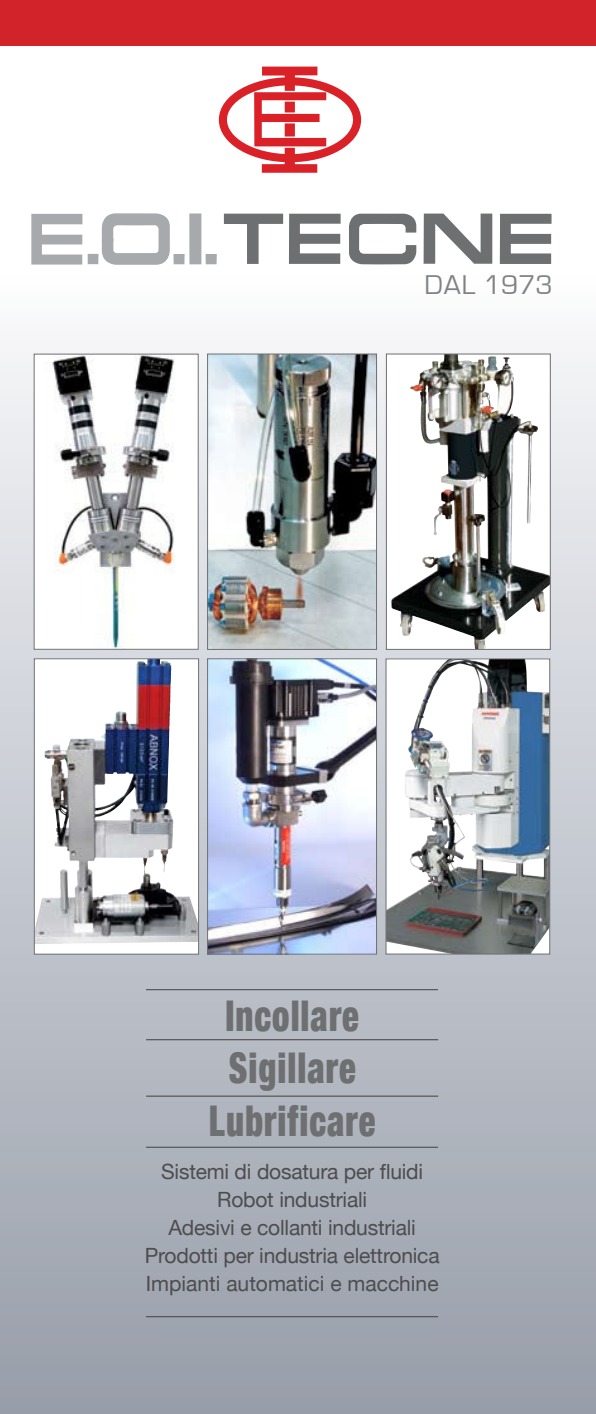
<style>
.page{position:relative;width:596px;height:1414px;background:#fff}
.page>*{position:absolute;margin:0;border:0;box-sizing:border-box;transform-origin:0 0}
.t1{font:900 condensed 42.35px/52.5px "Helvetica Neue";letter-spacing:.03em;color:#6d6f71;text-align:center;scale:.82 1}
.t2{font:28px "Eurostile";color:#808285}
.t3{font:21px/28px "Helvetica Neue";letter-spacing:-.01em;color:#4d4d4f;text-align:center}
</style>
<div class="page">
<div style="left:0;top:43px;width:595px;height:1371px;background:linear-gradient(to bottom,#fff,#979eaa)"></div>
<div style="left:0;top:0;width:595px;height:45px;background:#d2232a"></div>
<svg style="left:252px;top:67px;width:76px;height:106px"></svg>
<div style="left:219px;top:77px;width:142px;height:85px;border:8px solid #da2128;border-radius:50%"></div>
<svg style="left:101px;top:213px;width:69px;height:52px"></svg>
<svg style="left:31px;top:213px;width:52px;height:52px"></svg>
<div style="left:88px;top:255px;width:10px;height:8px;background:#a7a9ac"></div>
<div style="left:88px;top:254px;width:10px;height:10px;border:1px solid #a7a9ac"></div>
<div style="left:174px;top:255px;width:10px;height:9px;background:#a7a9ac"></div>
<div style="left:173px;top:254px;width:11px;height:10px;border:1px solid #a7a9ac"></div>
<div style="left:206px;top:255px;width:10px;height:9px;background:#a7a9ac"></div>
<div style="left:205px;top:254px;width:12px;height:10px;border:1px solid #a7a9ac"></div>
<div style="left:190px;top:214px;width:10px;height:50px;background:#a7a9ac"></div>
<div style="left:189px;top:213px;width:12px;height:51px;border:1px solid #a7a9ac"></div>
<svg style="left:223px;top:213px;width:118px;height:52px"></svg>
<svg style="left:499px;top:213px;width:53px;height:52px"></svg>
<svg style="left:348px;top:213px;width:144px;height:52px"></svg>
<hr style="left:146px;top:1039px;width:292px;height:1px;background:#414142">
<hr style="left:146px;top:1096px;width:292px;height:1px;background:#414142">
<hr style="left:146px;top:1147px;width:292px;height:1px;background:#414142">
<hr style="left:146px;top:989px;width:292px;height:1px;background:#414142">
<svg style="left:36px;top:660px;width:161px;height:292px"></svg>
<img style="left:44px;top:660px;width:103px;height:191px">
<div style="left:34px;top:658px;width:165px;height:296px;border:1px solid #6d6f71"></div>
<img style="left:388px;top:356px;width:160px;height:292px">
<img style="left:396px;top:356px;width:59px;height:240px">
<div style="left:386px;top:354px;width:164px;height:296px;border:1px solid #6d6f71"></div>
<img style="left:209px;top:356px;width:165px;height:292px">
<div style="left:207px;top:354px;width:169px;height:296px;border:1px solid #6d6f71"></div>
<img style="left:36px;top:356px;width:160px;height:291px">
<div style="left:34px;top:354px;width:164px;height:295px;border:1px solid #6d6f71"></div>
<svg style="left:387px;top:661px;width:160px;height:291px"></svg>
<img style="left:404px;top:661px;width:84px;height:221px">
<div style="left:385px;top:659px;width:164px;height:295px;border:1px solid #6d6f71"></div>
<img style="left:209px;top:660px;width:165px;height:292px">
<div style="left:207px;top:658px;width:169px;height:296px;border:1px solid #6d6f71"></div>
<hr style="left:146px;top:1316px;width:292px;height:1px;background:#414142">
<h2 class="t2" style="left:424px;top:268px;width:129px">DAL 1973</h2>
<h1 class="t1" style="left:209px;top:988px;width:204px">incollare sigillare lubrificare</h1>
<p class="t3" style="left:145px;top:1158px;width:296px">Sistemi di dosatura per fluidi<br>Robot industriali<br>Adesivi e collanti industriali<br>Prodotti per industria elettronica<br>Impianti automatici e macchine</p>
</div>
